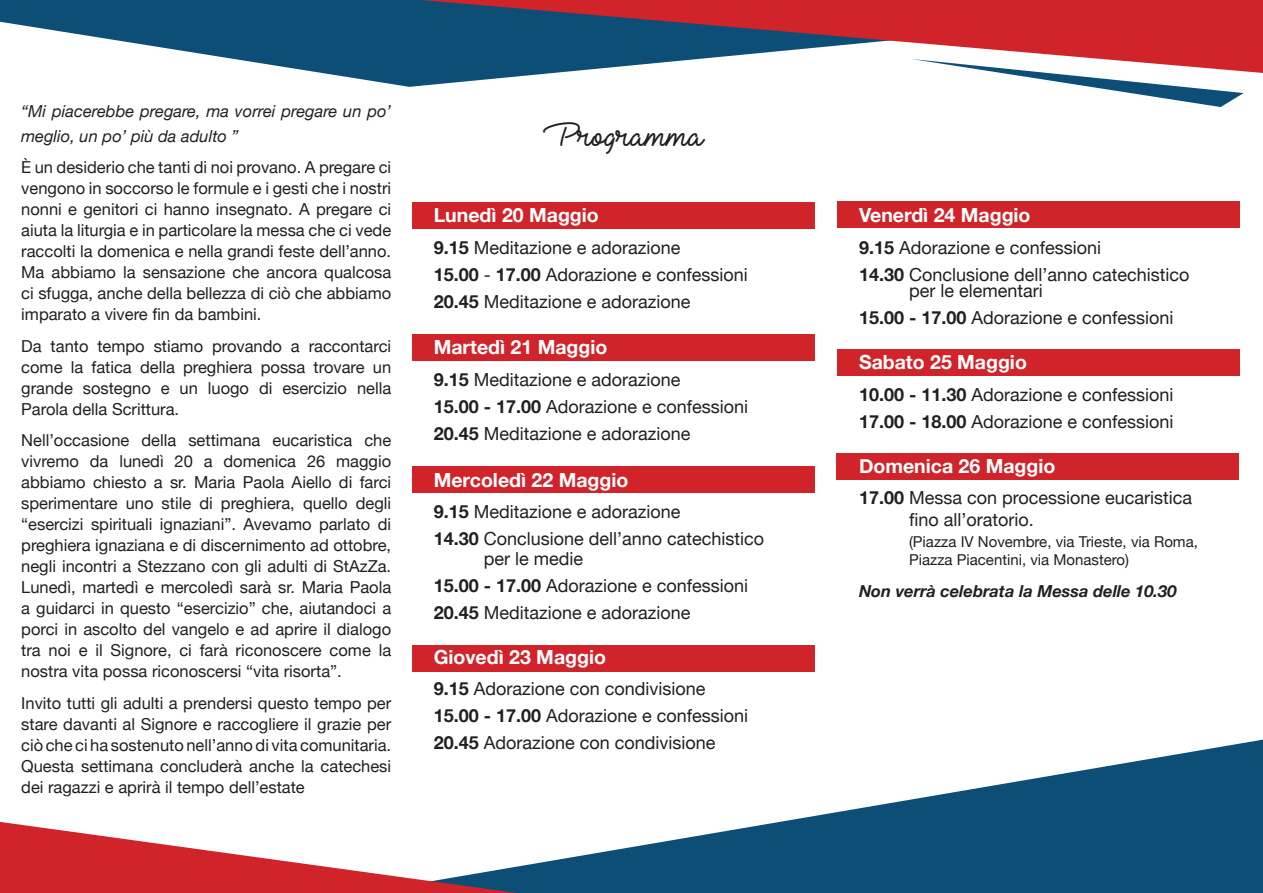
<style>
.page{position:relative;width:1263px;height:893px;background:#fff}
.page>*{position:absolute;margin:0;border:0;box-sizing:border-box;transform-origin:0 0}
.t1{font:31.5px "Lieto Me";color:#231f20}
.t2{font:700 19.5px "Helvetica Neue";color:#fff}
.t3{font:18px/27px "Helvetica Neue";color:#231f20}
.t4{font:16.5px/21px "Helvetica Neue";color:#231f20;text-align:justify}
.t5{font:italic 16.5px/25.2px "Helvetica Neue";color:#231f20}
.t6{font:italic 700 16.5px "Helvetica Neue";color:#231f20}
.t7{font:15px/18px "Helvetica Neue";color:#231f20}
.s1{font-weight:700}
</style>
<div class="page">
<div style="left:838px;top:349px;width:402px;height:26px;background:#d1232a"></div>
<div style="left:838px;top:202px;width:402px;height:26px;background:#d1232a"></div>
<div style="left:837px;top:454px;width:402px;height:26px;background:#d1232a"></div>
<div style="left:412px;top:645px;width:403px;height:26px;background:#d1232a"></div>
<div style="left:412px;top:467px;width:403px;height:26px;background:#d1232a"></div>
<div style="left:412px;top:334px;width:403px;height:26px;background:#d1232a"></div>
<div style="left:412px;top:203px;width:403px;height:26px;background:#d1232a"></div>
<svg style="left:0;top:0;width:553px;height:87px;fill:#0c4e75"></svg>
<svg style="left:421px;top:0;width:842px;height:73px;background:#944f60"></svg>
<svg style="left:912px;top:59px;width:331px;height:48px"></svg>
<svg style="left:517px;top:740px;width:746px;height:153px;fill:#0c4e75"></svg>
<svg style="left:0;top:822px;width:517px;height:71px"></svg>
<p class="t5" style="left:21px;top:97px;width:371px">“Mi piacerebbe pregare, ma vorrei pregare un po’ meglio, un po’ più da adulto ”</p>
<p class="t4" style="left:21px;top:156px;width:371px">È un desiderio che tanti di noi provano. A pregare ci vengono in soccorso le formule e i gesti che i nostri nonni e genitori ci hanno insegnato. A pregare ci aiuta la liturgia e in particolare la messa che ci vede raccolti la domenica e nella grandi feste dell’anno.<br>Ma abbiamo la sensazione che ancora qualcosa ci sfugga, anche della bellezza di ciò che abbiamo imparato a vivere fin da bambini.</p>
<p class="t4" style="left:21px;top:334px;width:371px">Da tanto tempo stiamo provando a raccontarci come la fatica della preghiera possa trovare un grande sostegno e un luogo di esercizio nella Parola della Scrittura.</p>
<p class="t4" style="left:21px;top:429px;width:371px">Nell’occasione della settimana eucaristica che vivremo da lunedì 20 a domenica 26 maggio abbiamo chiesto a sr. Maria Paola Aiello di farci sperimentare uno stile di preghiera, quello degli “esercizi spirituali ignaziani”. Avevamo parlato di preghiera ignaziana e di discernimento ad ottobre, negli incontri a Stezzano con gli adulti di StAzZa.<br>Lunedì, martedì e mercoledì sarà sr. Maria Paola a guidarci in questo “esercizio” che, aiutandoci a porci in ascolto del vangelo e ad aprire il dialogo tra noi e il Signore, ci farà riconoscere come la nostra vita possa riconoscersi “vita risorta”.</p>
<p class="t4" style="left:21px;top:691px;width:371px">Invito tutti gli adulti a prendersi questo tempo per stare davanti al Signore e raccogliere il grazie per ciò che ci ha sostenuto nell’anno di vita comunitaria.<br>Questa settimana concluderà anche la catechesi dei ragazzi e aprirà il tempo dell’estate</p>
<h1 class="t1" style="left:543px;top:117px;width:162px">Programma</h1>
<p class="t2" style="left:434px;top:203px;width:167px">Lunedì 20 Maggio</p>
<p class="t3" style="left:434px;top:232px;width:316px"><span class="s1">9.15</span> Meditazione e adorazione<br><span class="s1">15.00</span> - <span class="s1">17.00</span> Adorazione e confessioni<br><span class="s1">20.45</span> Meditazione e adorazione</p>
<p class="t2" style="left:434px;top:335px;width:175px">Martedì 21 Maggio</p>
<p class="t3" style="left:434px;top:365px;width:316px"><span class="s1">9.15</span> Meditazione e adorazione<br><span class="s1">15.00 - 17.00</span> Adorazione e confessioni<br><span class="s1">20.45</span> Meditazione e adorazione</p>
<p class="t2" style="left:434px;top:468px;width:196px">Mercoledì 22 Maggio</p>
<p class="t3" style="left:434px;top:497px;width:332px"><span class="s1">9.15</span> Meditazione e adorazione<br><span class="s1">14.30</span> Conclusione dell’anno catechistico</p>
<p class="t3" style="left:434px;top:543px;width:316px;text-indent:50px">per le medie<br><span class="s1">15.00 - 17.00</span> Adorazione e confessioni<br><span class="s1">20.45</span> Meditazione e adorazione</p>
<p class="t2" style="left:434px;top:645px;width:174px">Giovedì 23 Maggio</p>
<p class="t3" style="left:434px;top:674px;width:316px"><span class="s1">9.15</span> Adorazione con condivisione<br><span class="s1">15.00 - 17.00</span> Adorazione e confessioni<br><span class="s1">20.45</span> Adorazione con condivisione</p>
<p class="t2" style="left:859px;top:203px;width:173px">Venerdì 24 Maggio</p>
<p class="t3" style="left:859px;top:232px;width:332px"><span class="s1">9.15</span> Adorazione e confessioni<br><span class="s1">14.30</span> Conclusione dell’anno catechistico</p>
<p class="t3" style="left:859px;top:276px;width:316px;text-indent:50px">per le elementari<br><span class="s1">15.00 - 17.00</span> Adorazione e confessioni</p>
<p class="t2" style="left:859px;top:350px;width:169px">Sabato 25 Maggio</p>
<p class="t3" style="left:859px;top:379px;width:316px"><span class="s1">10.00 - 11.30</span> Adorazione e confessioni<br><span class="s1">17.00 - 18.00</span> Adorazione e confessioni</p>
<p class="t2" style="left:859px;top:454px;width:198px">Domenica 26 Maggio</p>
<p class="t3" style="left:909px;top:486px;width:285px;line-height:21.6px;text-indent:-50px"><span class="s1">17.00</span> Messa con processione eucaristica fino all’oratorio.</p>
<p class="t7" style="left:909px;top:532px;width:290px">(Piazza IV Novembre, via Trieste, via Roma,<br>Piazza Piacentini, via Monastero)</p>
<p class="t6" style="left:859px;top:578px;width:319px">Non verrà celebrata la Messa delle 10.30</p>
</div>
